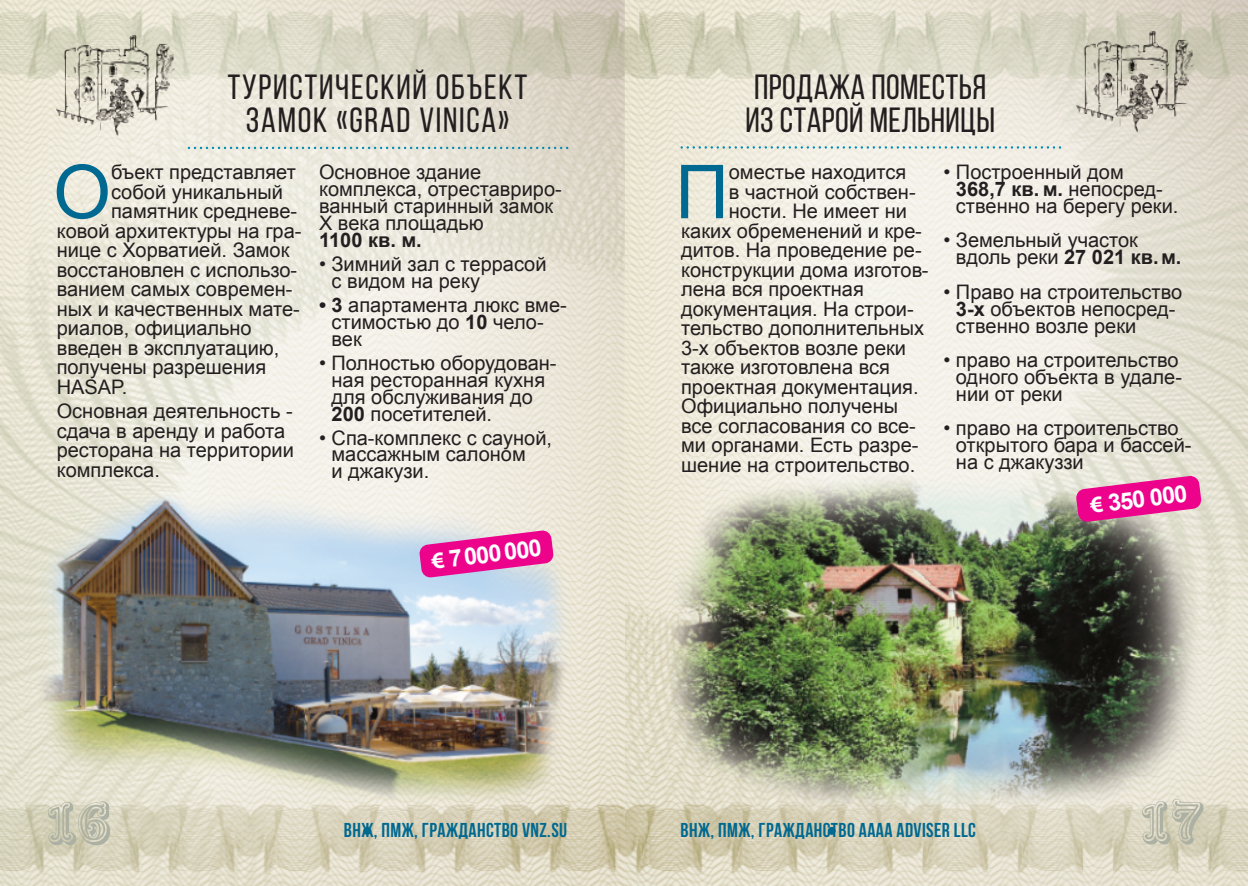
<style>
.page{position:relative;width:1248px;height:886px;background:#fff}
.page>*{position:absolute;margin:0;border:0;box-sizing:border-box;transform-origin:0 0}
.t1{font:74.5px "Arial";color:#006991}
.t2{font:55px "Goudy Decor Shodwn C";color:#adb1a4}
.t3{font:35px/33.2px "Bebas Neue";letter-spacing:.05em;color:#231f20;text-align:center}
.t4{font:35px/33.2px "Bebas Neue";letter-spacing:.01em;color:#231f20}
.t5{font:700 23.75px "Arial";color:#fff}
.t6{font:20px/17px "Arial";color:#231f20}
.t7{font:700 20px "Bebas Neue";letter-spacing:.02em;color:#006991}
.t8{font:700 20px "Arial";color:#231f20}
.s1{font-weight:700}
.s2{font-family:"Myriad Pro"}
</style>
<div class="page">
<img style="left:0;top:0;width:1247px;height:886px">
<div style="left:827px;top:827px;width:8px;height:8px;background:#006991;border-radius:50%"></div>
<div style="left:363px;top:827px;width:8px;height:8px;background:#006991;border-radius:50%"></div>
<svg style="left:188px;top:147px;width:379px;height:2px"></svg>
<img style="left:57px;top:35px;width:117px;height:102px">
<img style="left:1076px;top:31px;width:117px;height:101px">
<svg style="left:680px;top:146px;width:379px;height:3px"></svg>
<svg style="left:1075px;top:475px;width:126px;height:47px;background:#e747a0"></svg>
<svg style="left:419px;top:530px;width:135px;height:48px;background:#e44ca9"></svg>
<h3 class="t3" style="left:227px;top:74px;width:302px">Туристический объект<br>Замок «GRAD VINICA»</h3>
<h3 class="t4" style="left:745px;top:73px;width:251px">ПРОДАЖА ПОМЕСТЬЯ<br>ИЗ СТАРОЙ МЕЛЬНИЦЫ</h3>
<h1 class="t1" style="left:53px;top:164px;width:59px">О</h1>
<p class="t6" style="left:111px;top:166px;width:186px">бъект представляет</p>
<p class="t6" style="left:111px;top:185px;width:173px">собой уникальный</p>
<p class="t6" style="left:111px;top:205px;width:188px">памятник средневе-</p>
<p class="t6" style="left:57px;top:224px;width:246px">ковой архитектуры на гра-</p>
<p class="t6" style="left:57px;top:244px;width:234px">нице с Хорватией. Замок</p>
<p class="t6" style="left:57px;top:263px;width:242px">восстановлен с использо-</p>
<p class="t6" style="left:57px;top:283px;width:237px">ванием самых современ-</p>
<p class="t6" style="left:57px;top:302px;width:244px">ных и качественных мате-</p>
<p class="t6" style="left:57px;top:322px;width:196px">риалов, официально</p>
<p class="t6" style="left:57px;top:341px;width:224px">введен в эксплуатацию,</p>
<p class="t6" style="left:57px;top:361px;width:211px">получены разрешения</p>
<p class="t6" style="left:57px;top:380px;width:72px">HASAP.</p>
<p class="t6" style="left:57px;top:403px;width:239px;line-height:19.5px">Основная деятельность - сдача в аренду и работа ресторана на территории комплекса.</p>
<p class="t6" style="left:319px;top:166px;width:244px">Основное здание комплекса, отреставриро&shy;ванный старинный замок<br>X века площадью</p>
<p class="t8" style="left:319px;top:232px;width:104px">1100 кв. м.</p>
<p class="t6" style="left:331px;top:257px;width:216px;text-indent:-13px">• Зимний зал с террасой с видом на реку</p>
<p class="t6" style="left:331px;top:298px;width:237px;text-indent:-13px"><span class="s1">• 3</span> апартамента люкс вме&shy;стимостью до <span class="s1">10</span> чело&shy;век</p>
<p class="t6" style="left:331px;top:356px;width:226px;text-indent:-13px">• Полностью оборудован&shy;ная ресторанная кухня для обслуживания до<br><span class="s1">200</span> посетителей.</p>
<p class="t6" style="left:331px;top:431px;width:222px;text-indent:-13px">• Спа-комплекс с сауной, массажным салоном<br>и джакузи.</p>
<h1 class="t1" style="left:675px;top:164px;width:55px">П</h1>
<p class="t6" style="left:729px;top:166px;width:179px">оместье находится</p>
<p class="t6" style="left:729px;top:185px;width:188px">в частной собствен-</p>
<p class="t6" style="left:729px;top:205px;width:180px">ности. Не имеет ни</p>
<p class="t6" style="left:681px;top:224px;width:242px">каких обременений и кре-</p>
<p class="t6" style="left:681px;top:244px;width:242px">дитов. На проведение ре-</p>
<p class="t6" style="left:681px;top:263px;width:249px">конструкции дома изготов-</p>
<p class="t6" style="left:681px;top:283px;width:184px">лена вся проектная</p>
<p class="t6" style="left:681px;top:302px;width:234px">документация. На строи-</p>
<p class="t6" style="left:681px;top:322px;width:244px">тельство дополнительных</p>
<p class="t6" style="left:681px;top:341px;width:226px">3-х объектов возле реки</p>
<p class="t6" style="left:681px;top:361px;width:210px">также изготовлена вся</p>
<p class="t6" style="left:681px;top:380px;width:239px">проектная документация.</p>
<p class="t6" style="left:681px;top:400px;width:218px">Официально получены</p>
<p class="t6" style="left:681px;top:419px;width:236px">все согласования со все-</p>
<p class="t6" style="left:681px;top:439px;width:239px">ми органами. Есть разре-</p>
<p class="t6" style="left:681px;top:458px;width:236px">шение на строительство.</p>
<p class="t6" style="left:956px;top:166px;width:224px;text-indent:-12px">• Построенный дом<br><span class="s1">368,7 кв. м.</span> непосред&shy;ственно на берегу реки.</p>
<p class="t6" style="left:956px;top:234px;width:227px;text-indent:-12px">• Земельный участок вдоль реки <span class="s1">27 021 кв.м.</span></p>
<p class="t6" style="left:956px;top:285px;width:228px;text-indent:-12px">• Право на строительство<br><span class="s1">3-х</span> объектов непосред&shy;ственно возле реки</p>
<p class="t6" style="left:956px;top:353px;width:227px;text-indent:-12px">• право на строительство одного объекта в удале&shy;нии от реки</p>
<p class="t6" style="left:956px;top:422px;width:237px;text-indent:-12px">• право на строительство открытого бара и бассей&shy;на с джакуззи</p>
<p class="t5" style="left:1089px;top:496px;width:99px;rotate:-7deg"><span class="s2">€</span> 350 000</p>
<p class="t5" style="left:430px;top:552px;width:112px;rotate:-7deg"><span class="s2">€</span> 7000 000</p>
<h2 class="t2" style="left:48px;top:792px;width:65px">16</h2>
<p class="t7" style="left:344px;top:822px;width:225px">ВНЖ, ПМЖ, ГРАЖДАНСТВО VNZ.SU</p>
<p class="t7" style="left:680px;top:822px;width:297px">ВНЖ, ПМЖ, ГРАЖДАНСТВО AAAA ADVISER LLC</p>
<h2 class="t2" style="left:1141px;top:791px;width:65px">17</h2>
</div>
